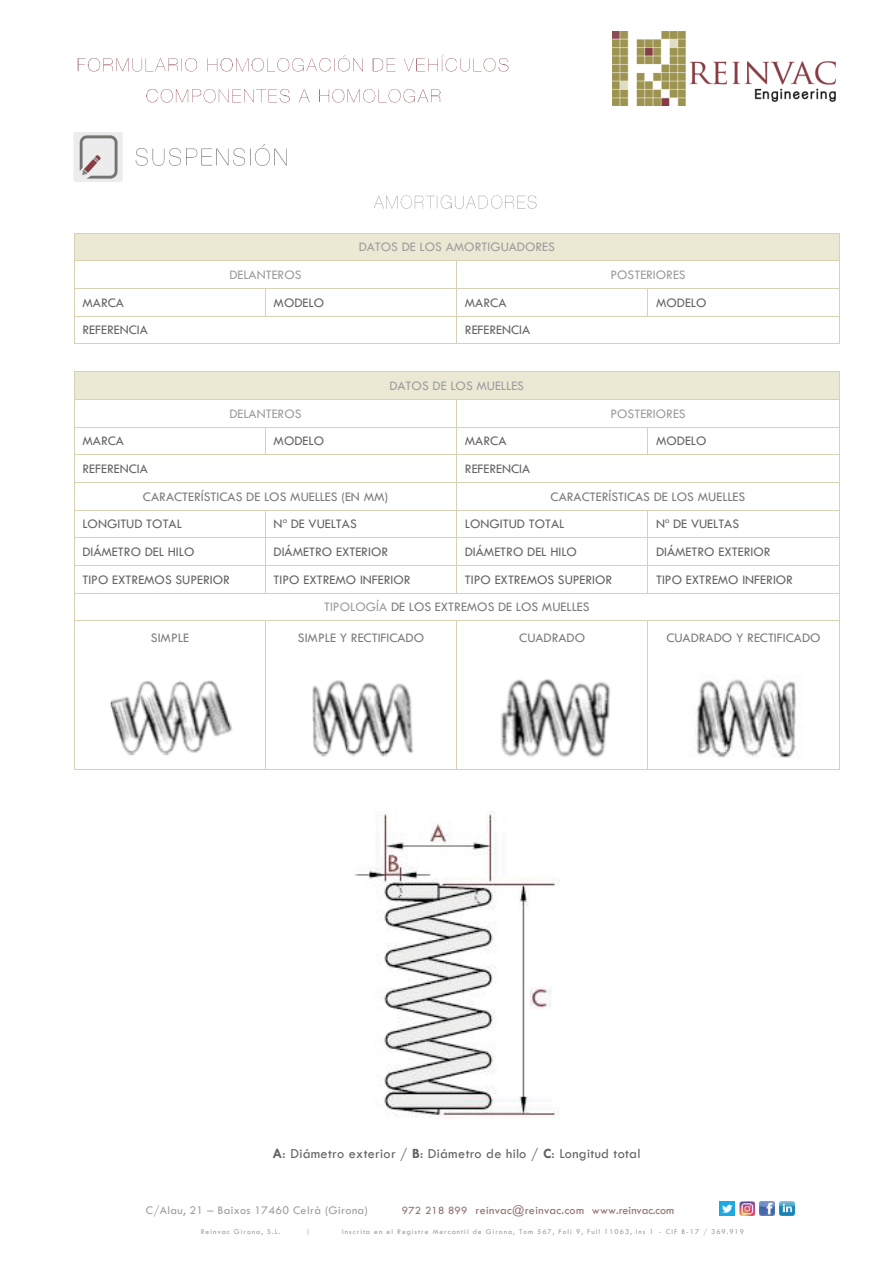
<style>
.page{position:relative;width:893px;height:1263px;background:#fff}
.page>*{position:absolute;margin:0;border:0;box-sizing:border-box;transform-origin:0 0}
.t1{font:14.25px "Tw Cen";letter-spacing:.02em;color:#646363}
.t2{font:13.5px "Tw Cen";color:#646363}
.t3{font:13.5px "Tw Cen";color:#7b7b7b}
.t4{font:13.5px "Tw Cen";color:#9d9c9c}
.t5{font:12px "Tw Cen";letter-spacing:.02em;color:#8f6d6c}
.t6{font:12px "Tw Cen";letter-spacing:.03em;color:#9d9c9c}
.t7{font:7.5px "Tw Cen";letter-spacing:.135em;color:#9d9c9c}
.s1{color:#9d9c9c}
.s2{font-weight:700}
.s3{font-size:11.4px}
</style>
<div class="page">
<img style="left:78px;top:54px;width:285px;height:18px">
<img style="left:372px;top:58px;width:24px;height:14px">
<img style="left:404px;top:54px;width:105px;height:18px">
<img style="left:146px;top:89px;width:295px;height:14px">
<img style="left:612px;top:31px;width:224px;height:74px">
<img style="left:720px;top:1201px;width:14px;height:15px">
<img style="left:740px;top:1201px;width:14px;height:15px">
<img style="left:759px;top:1201px;width:15px;height:15px">
<img style="left:779px;top:1201px;width:15px;height:15px">
<img style="left:375px;top:195px;width:162px;height:14px">
<div style="left:75px;top:233px;width:764px;height:27px;background:#ebe9d4"></div>
<hr style="left:75px;top:233px;width:764px;height:1px;background:#d7d2b3">
<hr style="left:75px;top:260px;width:381px;height:1px;background:#d7d2b3">
<hr style="left:457px;top:260px;width:382px;height:1px;background:#d7d2b3">
<hr style="left:75px;top:288px;width:190px;height:1px;background:#d7d2b3">
<hr style="left:266px;top:288px;width:190px;height:1px;background:#d7d2b3">
<hr style="left:457px;top:288px;width:191px;height:1px;background:#d7d2b3">
<hr style="left:648px;top:288px;width:191px;height:1px;background:#d7d2b3">
<hr style="left:75px;top:316px;width:190px;height:1px;background:#d7d2b3">
<svg style="left:265px;top:288px;width:1px;height:29px"></svg>
<hr style="left:266px;top:316px;width:190px;height:1px;background:#d7d2b3">
<hr style="left:457px;top:316px;width:191px;height:1px;background:#d7d2b3">
<hr style="left:648px;top:316px;width:191px;height:1px;background:#d7d2b3">
<svg style="left:74px;top:233px;width:1px;height:111px"></svg>
<hr style="left:75px;top:343px;width:381px;height:1px;background:#d7d2b3">
<svg style="left:456px;top:260px;width:1px;height:84px"></svg>
<hr style="left:457px;top:343px;width:382px;height:1px;background:#d7d2b3">
<svg style="left:839px;top:233px;width:1px;height:111px"></svg>
<div style="left:75px;top:372px;width:764px;height:27px;background:#ebe9d4"></div>
<hr style="left:75px;top:371px;width:764px;height:1px;background:#d7d2b3">
<hr style="left:75px;top:399px;width:381px;height:1px;background:#d7d2b3">
<hr style="left:457px;top:399px;width:382px;height:1px;background:#d7d2b3">
<hr style="left:75px;top:427px;width:190px;height:1px;background:#d7d2b3">
<hr style="left:266px;top:427px;width:190px;height:1px;background:#d7d2b3">
<hr style="left:457px;top:427px;width:191px;height:1px;background:#d7d2b3">
<hr style="left:648px;top:427px;width:191px;height:1px;background:#d7d2b3">
<hr style="left:75px;top:454px;width:190px;height:1px;background:#d7d2b3">
<svg style="left:265px;top:427px;width:1px;height:28px"></svg>
<hr style="left:266px;top:454px;width:190px;height:1px;background:#d7d2b3">
<hr style="left:457px;top:454px;width:191px;height:1px;background:#d7d2b3">
<hr style="left:648px;top:454px;width:191px;height:1px;background:#d7d2b3">
<hr style="left:75px;top:482px;width:381px;height:1px;background:#d7d2b3">
<hr style="left:457px;top:482px;width:382px;height:1px;background:#d7d2b3">
<hr style="left:75px;top:510px;width:190px;height:1px;background:#d7d2b3">
<hr style="left:266px;top:510px;width:190px;height:1px;background:#d7d2b3">
<hr style="left:457px;top:510px;width:191px;height:1px;background:#d7d2b3">
<hr style="left:648px;top:510px;width:191px;height:1px;background:#d7d2b3">
<hr style="left:75px;top:537px;width:190px;height:1px;background:#d7d2b3">
<hr style="left:266px;top:537px;width:190px;height:1px;background:#d7d2b3">
<hr style="left:457px;top:537px;width:191px;height:1px;background:#d7d2b3">
<hr style="left:648px;top:537px;width:191px;height:1px;background:#d7d2b3">
<hr style="left:75px;top:565px;width:190px;height:1px;background:#d7d2b3">
<hr style="left:266px;top:565px;width:190px;height:1px;background:#d7d2b3">
<hr style="left:457px;top:565px;width:191px;height:1px;background:#d7d2b3">
<hr style="left:648px;top:565px;width:191px;height:1px;background:#d7d2b3">
<hr style="left:75px;top:593px;width:190px;height:1px;background:#d7d2b3">
<svg style="left:265px;top:510px;width:1px;height:84px"></svg>
<hr style="left:266px;top:593px;width:190px;height:1px;background:#d7d2b3">
<svg style="left:456px;top:399px;width:1px;height:195px"></svg>
<hr style="left:457px;top:593px;width:191px;height:1px;background:#d7d2b3">
<hr style="left:648px;top:593px;width:191px;height:1px;background:#d7d2b3">
<svg style="left:74px;top:371px;width:1px;height:250px"></svg>
<hr style="left:75px;top:620px;width:190px;height:1px;background:#d7d2b3">
<hr style="left:266px;top:620px;width:190px;height:1px;background:#d7d2b3">
<hr style="left:457px;top:620px;width:191px;height:1px;background:#d7d2b3">
<hr style="left:648px;top:620px;width:191px;height:1px;background:#d7d2b3">
<svg style="left:839px;top:371px;width:1px;height:250px"></svg>
<hr style="left:74px;top:621px;width:1px;height:148px;background:#d7d2b3">
<hr style="left:75px;top:769px;width:190px;height:1px;background:#d7d2b3">
<hr style="left:265px;top:621px;width:1px;height:148px;background:#d7d2b3">
<hr style="left:266px;top:769px;width:190px;height:1px;background:#d7d2b3">
<hr style="left:456px;top:621px;width:1px;height:148px;background:#d7d2b3">
<hr style="left:457px;top:769px;width:191px;height:1px;background:#d7d2b3">
<hr style="left:648px;top:621px;width:1px;height:148px;background:#d7d2b3">
<hr style="left:648px;top:769px;width:191px;height:1px;background:#d7d2b3">
<hr style="left:839px;top:621px;width:1px;height:148px;background:#d7d2b3">
<img style="left:74px;top:133px;width:213px;height:49px">
<img style="left:110px;top:680px;width:122px;height:76px">
<img style="left:312px;top:680px;width:102px;height:77px">
<img style="left:501px;top:679px;width:110px;height:79px">
<img style="left:694px;top:674px;width:103px;height:84px">
<img style="left:354px;top:811px;width:205px;height:308px">
<p class="t4" style="left:359px;top:239px;width:198px">DATOS DE LOS AMORTIGUADORES</p>
<p class="t4" style="left:229px;top:267px;width:74px">DELANTEROS</p>
<p class="t4" style="left:610px;top:267px;width:77px">POSTERIORES</p>
<p class="t2" style="left:82px;top:294px;width:43px">MARCA</p>
<p class="t2" style="left:274px;top:294px;width:52px">MODELO</p>
<p class="t2" style="left:465px;top:294px;width:43px">MARCA</p>
<p class="t2" style="left:656px;top:294px;width:52px">MODELO</p>
<p class="t2" style="left:82px;top:322px;width:67px">REFERENCIA</p>
<p class="t2" style="left:465px;top:322px;width:67px">REFERENCIA</p>
<p class="t4" style="left:389px;top:377px;width:136px">DATOS DE LOS MUELLES</p>
<p class="t4" style="left:229px;top:405px;width:74px">DELANTEROS</p>
<p class="t4" style="left:610px;top:405px;width:77px">POSTERIORES</p>
<p class="t2" style="left:82px;top:433px;width:43px">MARCA</p>
<p class="t2" style="left:274px;top:433px;width:52px">MODELO</p>
<p class="t2" style="left:465px;top:433px;width:43px">MARCA</p>
<p class="t2" style="left:656px;top:433px;width:52px">MODELO</p>
<p class="t2" style="left:82px;top:460px;width:67px">REFERENCIA</p>
<p class="t2" style="left:465px;top:460px;width:67px">REFERENCIA</p>
<p class="t3" style="left:143px;top:488px;width:247px">CARACTERÍSTICAS DE LOS MUELLES (EN MM)</p>
<p class="t3" style="left:551px;top:488px;width:196px">CARACTERÍSTICAS DE LOS MUELLES</p>
<p class="t2" style="left:82px;top:516px;width:101px">LONGITUD TOTAL</p>
<p class="t2" style="left:274px;top:516px;width:85px">Nº DE VUELTAS</p>
<p class="t2" style="left:465px;top:516px;width:101px">LONGITUD TOTAL</p>
<p class="t2" style="left:656px;top:516px;width:85px">Nº DE VUELTAS</p>
<p class="t2" style="left:82px;top:543px;width:114px">DIÁMETRO DEL HILO</p>
<p class="t2" style="left:274px;top:543px;width:116px">DIÁMETRO EXTERIOR</p>
<p class="t2" style="left:465px;top:543px;width:114px">DIÁMETRO DEL HILO</p>
<p class="t2" style="left:656px;top:543px;width:116px">DIÁMETRO EXTERIOR</p>
<p class="t2" style="left:82px;top:571px;width:149px">TIPO EXTREMOS SUPERIOR</p>
<p class="t2" style="left:274px;top:571px;width:138px">TIPO EXTREMO INFERIOR</p>
<p class="t2" style="left:465px;top:571px;width:149px">TIPO EXTREMOS SUPERIOR</p>
<p class="t2" style="left:656px;top:571px;width:138px">TIPO EXTREMO INFERIOR</p>
<p class="t3" style="left:324px;top:599px;width:267px"><span class="s1">TIPOLOGÍA</span> DE LOS EXTREMOS DE LOS MUELLES</p>
<p class="t3" style="left:151px;top:630px;width:40px">SIMPLE</p>
<p class="t3" style="left:298px;top:630px;width:128px">SIMPLE Y RECTIFICADO</p>
<p class="t3" style="left:519px;top:630px;width:67px">CUADRADO</p>
<p class="t3" style="left:666px;top:630px;width:156px">CUADRADO Y RECTIFICADO</p>
<p class="t1" style="left:273px;top:1145px;width:369px"><span class="s2">A</span>: Diámetro exterior / <span class="s2">B</span>: Diámetro de hilo / <span class="s2">C</span>: Longitud total</p>
<p class="t6" style="left:146px;top:1203px;width:224px">C/Alau, 21 – Baixos 17460 Celrà (Girona)</p>
<p class="t5" style="left:402px;top:1203px;width:274px"><span class="s3">972 218 899</span> reinvac@reinvac.com www.reinvac.com</p>
<p class="t7" style="left:201px;top:1227px;width:81px">Reinvac Girona, S.L.</p>
<p class="t7" style="left:306px;top:1227px;width:5px">|</p>
<p class="t7" style="left:342px;top:1227px;width:403px">Inscrita en el Registre Mercantil de Girona, Tom 567, Foli 9, Full 11063, Ins 1 - CIF B-17 / 369.919</p>
</div>
